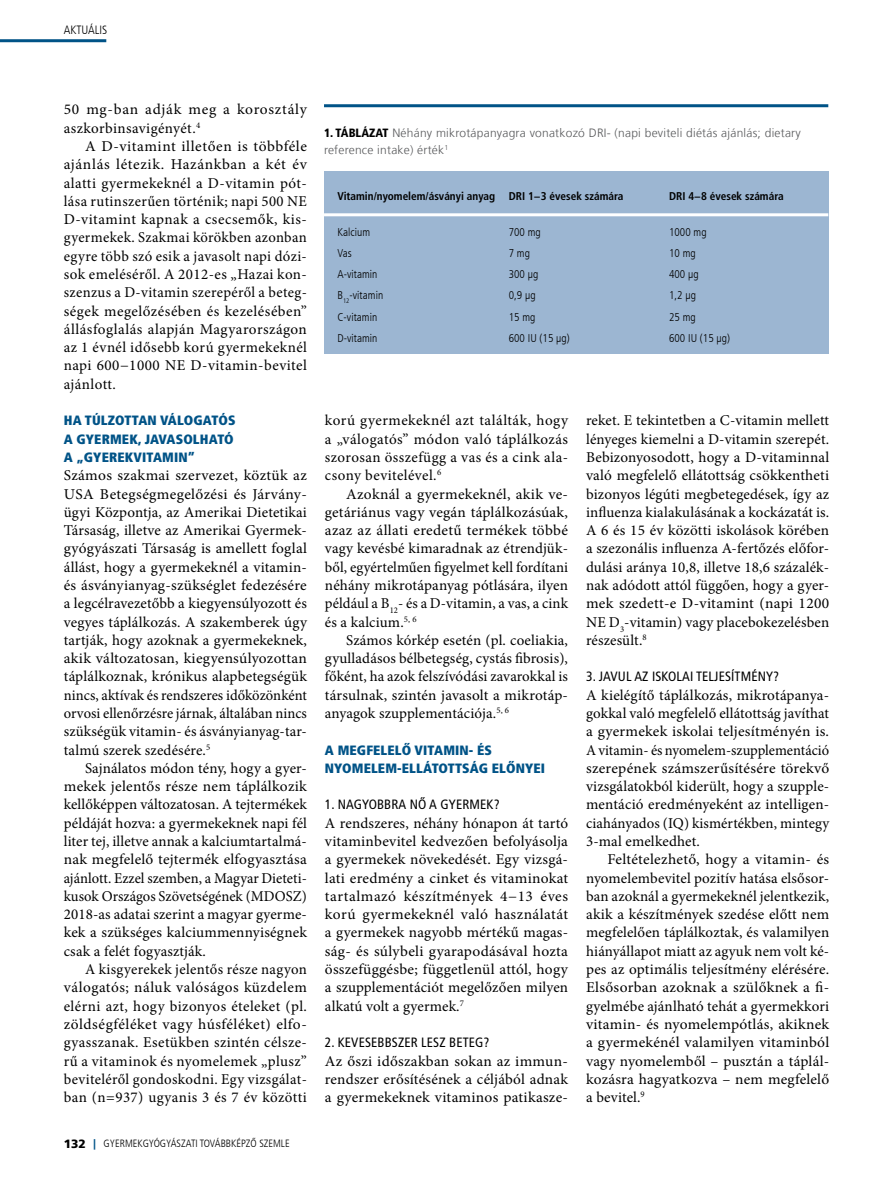
<style>
.page{position:relative;width:893px;height:1191px;background:#fff}
.page>*{position:absolute;margin:0;border:0;box-sizing:border-box;transform-origin:0 0}
.t1{font:15px/18.3px "Minion Pro";letter-spacing:.01em;color:#000;text-align:justify}
.t2{font:15px/18.3px "Minion Pro";letter-spacing:.035em;color:#000}
.t3{font:900 condensed 13.5px/18.3px "Frutiger LT Com";letter-spacing:.01em;color:#005387}
.t4{font:condensed 13.5px "Frutiger LT Com";letter-spacing:.01em;color:#000}
.t5{font:300 12px/16.5px "Frutiger LT Com";letter-spacing:.02em;color:#58595b}
.t6{font:300 condensed 12px "Frutiger LT Com";color:#000}
.t7{font:300 condensed 11.25px "Frutiger LT Com";letter-spacing:.005em;color:#000}
.t8{font:700 condensed 11.25px "Frutiger LT Com";color:#000}
.t9{font:300 condensed 10.5px "Frutiger LT Com";color:#000}
.s1{font-weight:900;font-stretch:normal;font-size:12px}
.s2{font-weight:900;font-stretch:normal;color:#005387}
.s3{font-weight:900;font-stretch:condensed;color:#000}
</style>
<div class="page">
<hr style="left:0;top:39px;width:106px;height:3px;background:#005387">
<hr style="left:324px;top:104px;width:504px;height:3px;background:#005387">
<div style="left:324px;top:171px;width:504px;height:183px;background:#9cb6d2"></div>
<hr style="left:324px;top:213px;width:504px;height:3px;background:#fff">
<p class="t6" style="left:64px;top:22px;width:45px">aktuális</p>
<p class="t2" style="left:64px;top:101px;width:245px">50 mg-ban adják meg a korosztály aszkorbinsavigényét.<sup>4</sup></p>
<p class="t1" style="left:64px;top:137px;width:245px;text-indent:21px">A D-vitamint illetően is többféle ajánlás létezik. Hazánkban a két év alatti gyermekeknél a D-vitamin pót&shy;lása rutinszerűen történik; napi 500 NE D-vitamint kapnak a csecsemők, kis&shy;gyermekek. Szakmai körökben azonban egyre több szó esik a javasolt napi dózi&shy;sok emeléséről. A 2012-es „Hazai kon&shy;szenzus a D-vitamin szerepéről a beteg&shy;ségek megelőzésében és kezelésében” állásfoglalás alapján Magyarországon az 1 évnél idősebb korú gyermekeknél napi 600−1000 NE D-vitamin-bevitel ajánlott.</p>
<p class="t3" style="left:64px;top:411px;width:173px">HA TÚLZOTTAN VÁLOGATÓS<br>A GYERMEK, JAVASOLHATÓ<br>A „GYEREKVITAMIN”</p>
<p class="t1" style="left:64px;top:466px;width:245px">Számos szakmai szervezet, köztük az USA Betegségmegelőzési és Járvány&shy;ügyi Központja, az Amerikai Dietetikai Társaság, illetve az Amerikai Gyermek&shy;gyógyászati Társaság is amellett foglal állást, hogy a gyermekeknél a vitamin&shy;és ásványianyag-szükséglet fedezésére a legcélravezetőbb a kiegyensúlyozott és vegyes táplálkozás. A szakemberek úgy tartják, hogy azoknak a gyermekeknek, akik változatosan, kiegyensúlyozottan táplálkoznak, krónikus alapbetegségük nincs, aktívak és rendszeres időközönként orvosi ellenőrzésre járnak, általában nincs szükségük vitamin- és ásványianyag-tar&shy;talmú szerek szedésére.<sup>5</sup></p>
<p class="t1" style="left:64px;top:759px;width:245px;text-indent:21px">Sajnálatos módon tény, hogy a gyer&shy;mekek jelentős része nem táplálkozik kellőképpen változatosan. A tejtermékek példáját hozva: a gyermekeknek napi fél liter tej, illetve annak a kalciumtartalmá&shy;nak megfelelő tejtermék elfogyasztása ajánlott. Ezzel szemben, a Magyar Dieteti&shy;kusok Országos Szövetségének (MDOSZ)<br>2018-as adatai szerint a magyar gyerme&shy;kek a szükséges kalciummennyiségnek csak a felét fogyasztják.</p>
<p class="t1" style="left:64px;top:960px;width:245px;text-indent:21px">A kisgyerekek jelentős része nagyon válogatós; náluk valóságos küzdelem elérni azt, hogy bizonyos ételeket (pl. zöldségféléket vagy húsféléket) elfo&shy;gyasszanak. Esetükben szintén célsze&shy;rű a vitaminok és nyomelemek „plusz” beviteléről gondoskodni. Egy vizsgálat&shy;ban (n=937) ugyanis 3 és 7 év közötti</p>
<p class="t9" style="left:64px;top:1136px;width:227px"><span class="s1">132</span> <span class="s2">|</span> Gyermekgyógyászati továbbképző szemle</p>
<p class="t5" style="left:324px;top:125px;width:478px"><span class="s3">1. TÁBLÁZAT</span> Néhány mikrotápanyagra vonatkozó DRI- (napi beviteli diétás ajánlás; dietary reference intake) érték<sup>1</sup></p>
<p class="t8" style="left:337px;top:189px;width:288px">Vitamin/nyomelem/ásványi anyag DRI 1−3 évesek számára</p>
<p class="t8" style="left:669px;top:189px;width:116px">DRI 4−8 évesek számára</p>
<p class="t7" style="left:337px;top:225px;width:34px">Kalcium</p>
<p class="t7" style="left:509px;top:225px;width:34px">700 mg</p>
<p class="t7" style="left:669px;top:225px;width:39px">1000 mg</p>
<p class="t7" style="left:337px;top:247px;width:16px">Vas</p>
<p class="t7" style="left:509px;top:247px;width:23px">7 mg</p>
<p class="t7" style="left:669px;top:247px;width:28px">10 mg</p>
<p class="t7" style="left:337px;top:268px;width:42px">A-vitamin</p>
<p class="t7" style="left:509px;top:268px;width:31px">300 µg</p>
<p class="t7" style="left:669px;top:268px;width:31px">400 µg</p>
<p class="t7" style="left:337px;top:289px;width:47px">B<sub>12</sub>-vitamin</p>
<p class="t7" style="left:509px;top:289px;width:28px">0,9 µg</p>
<p class="t7" style="left:669px;top:289px;width:28px">1,2 µg</p>
<p class="t7" style="left:337px;top:310px;width:41px">C-vitamin</p>
<p class="t7" style="left:509px;top:310px;width:28px">15 mg</p>
<p class="t7" style="left:669px;top:310px;width:28px">25 mg</p>
<p class="t7" style="left:337px;top:331px;width:42px">D-vitamin</p>
<p class="t7" style="left:509px;top:331px;width:63px">600 IU (15 µg)</p>
<p class="t7" style="left:669px;top:331px;width:63px">600 IU (15 µg)</p>
<p class="t1" style="left:325px;top:411px;width:245px">korú gyermekeknél azt találták, hogy a „válogatós” módon való táplálkozás szorosan összefügg a vas és a cink ala&shy;csony bevitelével.<sup>6</sup></p>
<p class="t1" style="left:325px;top:484px;width:245px;text-indent:21px">Azoknál a gyermekeknél, akik ve&shy;getáriánus vagy vegán táplálkozásúak, azaz az állati eredetű termékek többé vagy kevésbé kimaradnak az étrendjük&shy;ből, egyértelműen figyelmet kell fordítani néhány mikrotápanyag pótlására, ilyen például a B<sub>12</sub>- és a D-vitamin, a vas, a cink és a kalcium.<sup>5,</sup> <sup>6</sup></p>
<p class="t1" style="left:325px;top:631px;width:245px;text-indent:21px">Számos kórkép esetén (pl. coeliakia, gyulladásos bélbetegség, cystás fibrosis), főként, ha azok felszívódási zavarokkal is társulnak, szintén javasolt a mikrotáp&shy;anyagok szupplementációja.<sup>5,</sup> <sup>6</sup></p>
<p class="t3" style="left:325px;top:740px;width:222px">A MEGFELELŐ VITAMIN- ÉS<br>NYOMELEM-ELLÁTOTTSÁG ELŐNYEI</p>
<p class="t4" style="left:325px;top:797px;width:176px">1. NAGYOBBRA NŐ A GYERMEK?</p>
<p class="t1" style="left:325px;top:814px;width:245px">A rendszeres, néhány hónapon át tartó vitaminbevitel kedvezően befolyásolja a gyermekek növekedését. Egy vizsgá&shy;lati eredmény a cinket és vitaminokat tartalmazó készítmények 4−13 éves korú gyermekeknél való használatát a gyermekek nagyobb mértékű magas&shy;ság- és súlybeli gyarapodásával hozta összefüggésbe; függetlenül attól, hogy a szupplementációt megelőzően milyen alkatú volt a gyermek.<sup>7</sup></p>
<p class="t4" style="left:325px;top:1034px;width:166px">2. KEVESEBBSZER LESZ BETEG?</p>
<p class="t1" style="left:325px;top:1051px;width:245px">Az őszi időszakban sokan az immun&shy;rendszer erősítésének a céljából adnak a gyermekeknek vitaminos patikasze-</p>
<p class="t1" style="left:586px;top:411px;width:245px">reket. E tekintetben a C-vitamin mellett lényeges kiemelni a D-vitamin szerepét.<br>Bebizonyosodott, hogy a D-vitaminnal való megfelelő ellátottság csökkentheti bizonyos légúti megbetegedések, így az influenza kialakulásának a kockázatát is.<br>A 6 és 15 év közötti iskolások körében a szezonális influenza A-fertőzés előfor&shy;dulási aránya 10,8, illetve 18,6 százalék&shy;nak adódott attól függően, hogy a gyer&shy;mek szedett-e D-vitamint (napi 1200<br>NE D<sub>3</sub>-vitamin) vagy placebokezelésben részesült.<sup>8</sup></p>
<p class="t4" style="left:586px;top:669px;width:195px">3. JAVUL AZ ISKOLAI TELJESÍTMÉNY?</p>
<p class="t1" style="left:586px;top:686px;width:245px;text-align:left">A kielégítő táplálkozás, mikrotápanya&shy;gokkal való megfelelő ellátottság javíthat a gyermekek iskolai teljesítményén is.<br>A vitamin- és nyomelem-szupplementáció szerepének számszerűsítésére törekvő vizsgálatokból kiderült, hogy a szupple&shy;mentáció eredményeként az intelligen&shy;ciahányados (IQ) kismértékben, mintegy 3-mal emelkedhet.</p>
<p class="t1" style="left:586px;top:850px;width:245px;text-indent:21px">Feltételezhető, hogy a vitamin- és nyomelembevitel pozitív hatása elsősor&shy;ban azoknál a gyermekeknél jelentkezik, akik a készítmények szedése előtt nem megfelelően táplálkoztak, és valamilyen hiányállapot miatt az agyuk nem volt ké&shy;pes az optimális teljesítmény elérésére.<br>Elsősorban azoknak a szülőknek a fi&shy;gyelmébe ajánlható tehát a gyermekkori vitamin- és nyomelempótlás, akiknek a gyermekénél valamilyen vitaminból vagy nyomelemből – pusztán a táplál&shy;kozásra hagyatkozva – nem megfelelő a bevitel.<sup>9</sup></p>
</div>
